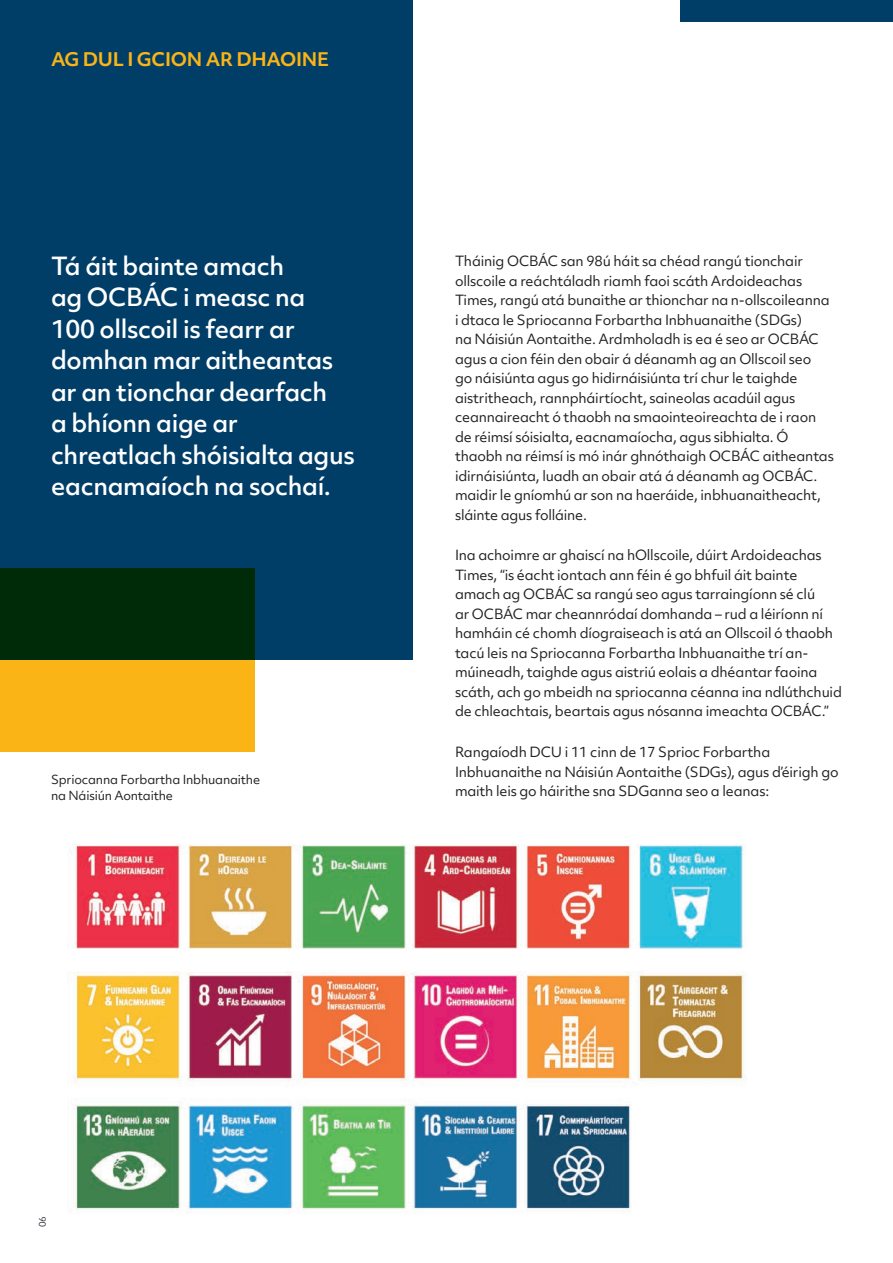
<style>
.page{position:relative;width:893px;height:1263px;background:#fff}
.page>*{position:absolute;margin:0;border:0;box-sizing:border-box;transform-origin:0 0}
.t1{font:500 24px/31.5px "Objektiv Mk 2";letter-spacing:-.015em;color:#fff}
.t2{font:700 18px "Objektiv Mk 2";letter-spacing:-.015em;color:#fbb416}
.t3{font:13.5px/19.5px "Objektiv Mk 2";letter-spacing:-.015em;color:#231f20}
.t4{font:12px/16.5px "Objektiv Mk 2";letter-spacing:-.015em;color:#231f20}
.t5{font:9px "Objektiv Mk 2";color:#323640}
</style>
<div class="page">
<div style="left:0;top:0;width:413px;height:659px;background:#003e68"></div>
<svg style="left:0;top:568px;width:255px;height:184px;background:#7d6f0f"></svg>
<img style="left:67px;top:844px;width:680px;height:369px">
<div style="left:680px;top:0;width:213px;height:21px;background:#003e68"></div>
<h2 class="t2" style="left:51px;top:46px;width:280px">AG DUL I GCION AR DHAOINE</h2>
<h1 class="t1" style="left:51px;top:249px;width:305px">Tá áit bainte amach<br>ag OCBÁC i measc na<br>100 ollscoil is fearr ar domhan mar aitheantas ar an tionchar dearfach<br>a bhíonn aige ar chreatlach shóisialta agus eacnamaíoch na sochaí.</h1>
<p class="t4" style="left:51px;top:771px;width:211px">Spriocanna Forbartha Inbhuanaithe na Náisiún Aontaithe</p>
<p class="t3" style="left:455px;top:251px;width:380px">Tháinig OCBÁC san 98ú háit sa chéad rangú tionchair ollscoile a reáchtáladh riamh faoi scáth Ardoideachas Times, rangú atá bunaithe ar thionchar na n-ollscoileanna i dtaca le Spriocanna Forbartha Inbhuanaithe (SDGs)<br>na Náisiún Aontaithe. Ardmholadh is ea é seo ar OCBÁC agus a cion féin den obair á déanamh ag an Ollscoil seo<br>go náisiúnta agus go hidirnáisiúnta trí chur le taighde aistritheach, rannpháirtíocht, saineolas acadúil agus ceannaireacht ó thaobh na smaointeoireachta de i raon de réimsí sóisialta, eacnamaíocha, agus sibhialta. Ó thaobh na réimsí is mó inár ghnóthaigh OCBÁC aitheantas idirnáisiúnta, luadh an obair atá á déanamh ag OCBÁC. maidir le gníomhú ar son na haeráide, inbhuanaitheacht, sláinte agus folláine.</p>
<p class="t3" style="left:455px;top:545px;width:388px">Ina achoimre ar ghaiscí na hOllscoile, dúirt Ardoideachas Times, “is éacht iontach ann féin é go bhfuil áit bainte amach ag OCBÁC sa rangú seo agus tarraingíonn sé clú<br>ar OCBÁC mar cheannródaí domhanda – rud a léiríonn ní hamháin cé chomh díograiseach is atá an Ollscoil ó thaobh tacú leis na Spriocanna Forbartha Inbhuanaithe trí an&shy;múineadh, taighde agus aistriú eolais a dhéantar faoina scáth, ach go mbeidh na spriocanna céanna ina ndlúthchuid de chleachtais, beartais agus nósanna imeachta OCBÁC.”</p>
<p class="t3" style="left:455px;top:742px;width:385px">Rangaíodh DCU i 11 cinn de 17 Sprioc Forbartha<br>Inbhuanaithe na Náisiún Aontaithe (SDGs), agus d’éirigh go maith leis go háirithe sna SDGanna seo a leanas:</p>
<p class="t5" style="left:36px;top:1227px;width:13px;rotate:-90deg">06</p>
</div>
